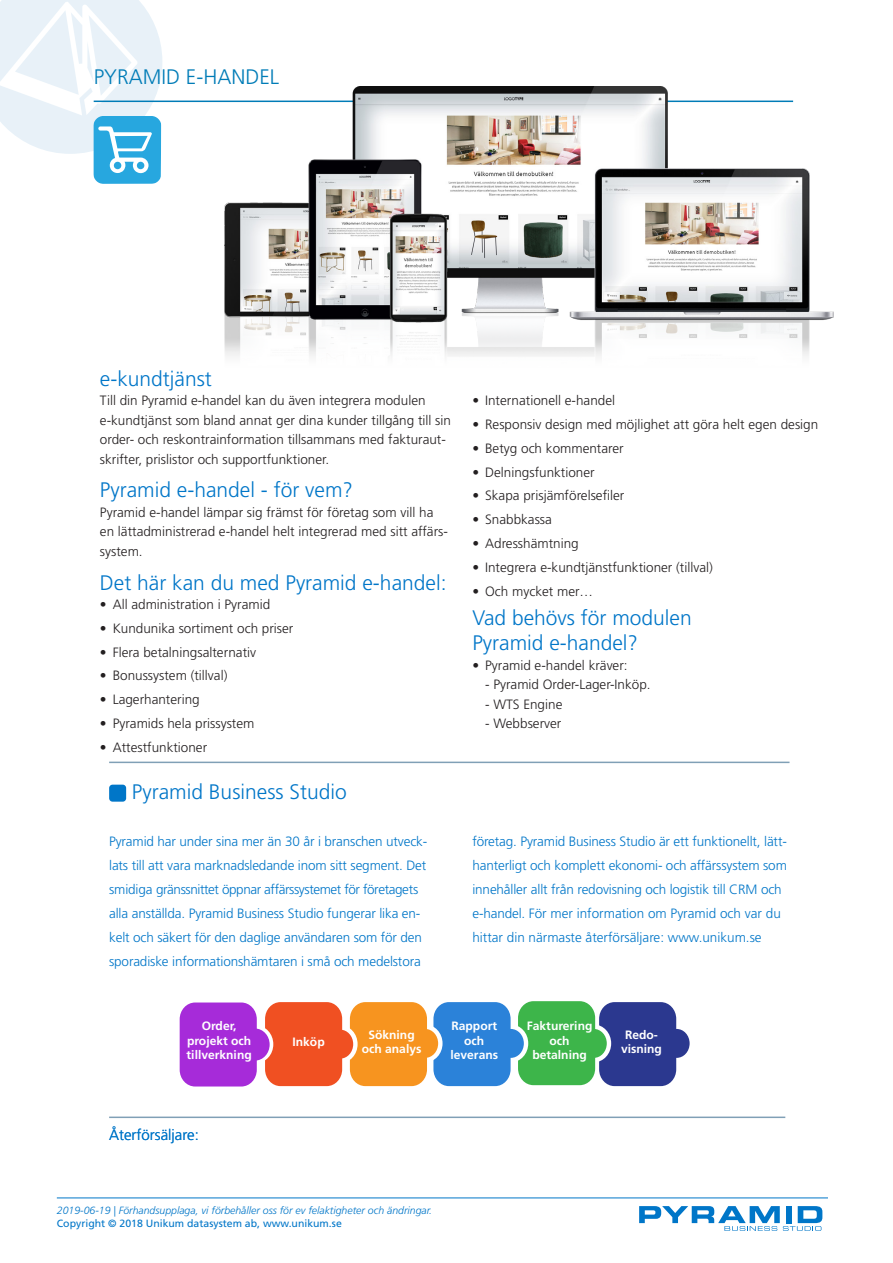
<style>
.page{position:relative;width:893px;height:1263px;background:#fff}
.page>*{position:absolute;margin:0;border:0;box-sizing:border-box;transform-origin:0 0}
.Underrubrik_2_PB{font:300 21px/25.2px "Frutiger LT Std";color:#0076c8}
.Rubrik_PB{font:300 21px "Frutiger LT Std";color:#007cb7}
.Underrubrik_4_PB{font:300 15px "Frutiger LT Std";color:#0076c8}
.Brödtext_PB{font:300 13.5px/19.5px "Frutiger LT Std";color:#231f20}
.Ingress{font:300 13.5px/24px "Frutiger LT Std";letter-spacing:-.01em;color:#0076c8}
.t1{font:700 12.15px/14.5px "Frutiger LT Std";color:#fff;text-align:center}
.t2{font:italic 300 10.5px "Frutiger LT Std";color:#0076c8}
.t3{font:10.5px "Frutiger LT Std";color:#0076c8}
</style>
<div class="page">
<svg style="left:639px;top:1206px;width:183px;height:25px"></svg>
<hr style="left:57px;top:1197px;width:771px;height:1px;background:#0076c8">
<hr style="left:109px;top:1116px;width:676px;height:2px;background:#80a0b6">
<hr style="left:109px;top:762px;width:680px;height:1px;background:#80a0b6">
<svg style="left:603px;top:1002px;width:74px;height:85px"></svg>
<div style="left:662px;top:1027px;width:29px;height:32px;background:#2b388f;border-radius:50%"></div>
<div style="left:659px;top:1024px;width:35px;height:38px;border:4px solid #fff;border-radius:50%"></div>
<div style="left:599px;top:1002px;width:77px;height:84px;background:#2b388f;border-radius:16px"></div>
<svg style="left:579px;top:1027px;width:30px;height:32px"></svg>
<div style="left:576px;top:1024px;width:35px;height:38px;border:4px solid #fff;border-radius:50%"></div>
<div style="left:518px;top:1001px;width:77px;height:84px;background:#3db54a;border-radius:16px"></div>
<div style="left:496px;top:1027px;width:30px;height:32px;background:#2b82d9;border-radius:50%"></div>
<div style="left:494px;top:1024px;width:34px;height:38px;border:4px solid #fff;border-radius:50%"></div>
<div style="left:433px;top:1002px;width:78px;height:84px;background:#2b82d9;border-radius:16px"></div>
<svg style="left:410px;top:1027px;width:30px;height:32px"></svg>
<div style="left:408px;top:1024px;width:35px;height:38px;border:4px solid #fff;border-radius:50%"></div>
<div style="left:350px;top:1002px;width:77px;height:84px;background:#f7941f;border-radius:16px"></div>
<svg style="left:326px;top:1028px;width:29px;height:32px"></svg>
<div style="left:323px;top:1025px;width:35px;height:38px;border:4px solid #fff;border-radius:50%"></div>
<div style="left:265px;top:1002px;width:77px;height:84px;background:#f05022;border-radius:16px"></div>
<svg style="left:241px;top:1027px;width:30px;height:34px"></svg>
<div style="left:239px;top:1025px;width:34px;height:38px;border:4px solid #fff;border-radius:50%"></div>
<div style="left:240px;top:1028px;width:30px;height:32px;background:#a62bd9;border-radius:50%"></div>
<div style="left:180px;top:1002px;width:77px;height:84px;background:#a62bd9;border-radius:16px"></div>
<div style="left:109px;top:785px;width:17px;height:17px;background:#0076c8;border-radius:3px"></div>
<hr style="left:94px;top:101px;width:699px;height:1px;background:#007cb7">
<svg style="left:0;top:0;width:162px;height:184px"></svg>
<img style="left:224px;top:86px;width:610px;height:270px">
<p class="Rubrik_PB" style="left:94px;top:65px;width:187px">PYRAMID E-HANDEL</p>
<p class="Underrubrik_2_PB" style="left:100px;top:366px;width:114px">e-kundtjänst</p>
<p class="Brödtext_PB" style="left:100px;top:391px;width:353px">Till din Pyramid e-handel kan du även integrera modulen e-kundtjänst som bland annat ger dina kunder tillgång till sin order- och reskontrainformation tillsammans med fakturaut&shy;skrifter, prislistor och supportfunktioner.</p>
<p class="Underrubrik_2_PB" style="left:100px;top:478px;width:255px">Pyramid e-handel - för vem?</p>
<p class="Brödtext_PB" style="left:100px;top:503px;width:350px">Pyramid e-handel lämpar sig främst för företag som vill ha en lättadministrerad e-handel helt integrerad med sitt affärs&shy;system.</p>
<p class="Underrubrik_2_PB" style="left:100px;top:570px;width:348px">Det här kan du med Pyramid e-handel:</p>
<p class="Brödtext_PB" style="left:100px;top:595px;width:172px">• All administration i Pyramid</p>
<p class="Brödtext_PB" style="left:100px;top:619px;width:195px">• Kundunika sortiment och priser</p>
<p class="Brödtext_PB" style="left:100px;top:642px;width:158px">• Flera betalningsalternativ</p>
<p class="Brödtext_PB" style="left:100px;top:666px;width:129px">• Bonussystem (tillval)</p>
<p class="Brödtext_PB" style="left:100px;top:690px;width:101px">• Lagerhantering</p>
<p class="Brödtext_PB" style="left:100px;top:714px;width:156px">• Pyramids hela prissystem</p>
<p class="Brödtext_PB" style="left:100px;top:737px;width:109px">• Attestfunktioner</p>
<p class="Underrubrik_2_PB" style="left:132px;top:780px;width:216px">Pyramid Business Studio</p>
<p class="Brödtext_PB" style="left:472px;top:391px;width:144px">• Internationell e-handel</p>
<p class="Brödtext_PB" style="left:472px;top:415px;width:347px">• Responsiv design med möjlighet att göra helt egen design</p>
<p class="Brödtext_PB" style="left:472px;top:439px;width:153px">• Betyg och kommentarer</p>
<p class="Brödtext_PB" style="left:472px;top:462px;width:124px">• Delningsfunktioner</p>
<p class="Brödtext_PB" style="left:472px;top:486px;width:154px">• Skapa prisjämförelsefiler</p>
<p class="Brödtext_PB" style="left:472px;top:510px;width:81px">• Snabbkassa</p>
<p class="Brödtext_PB" style="left:472px;top:534px;width:108px">• Adresshämtning</p>
<p class="Brödtext_PB" style="left:472px;top:557px;width:242px">• Integrera e-kundtjänstfunktioner (tillval)</p>
<p class="Brödtext_PB" style="left:472px;top:581px;width:122px">• Och mycket mer…</p>
<p class="Underrubrik_2_PB" style="left:472px;top:605px;width:221px">Vad behövs för modulen<br>Pyramid e-handel?</p>
<p class="Brödtext_PB" style="left:472px;top:655px;width:157px">• Pyramid e-handel kräver:</p>
<p class="Brödtext_PB" style="left:485px;top:675px;width:167px">- Pyramid Order-Lager-Inköp.</p>
<p class="Brödtext_PB" style="left:485px;top:694px;width:79px">- WTS Engine</p>
<p class="Brödtext_PB" style="left:485px;top:714px;width:78px">- Webbserver</p>
<p class="Ingress" style="left:109px;top:830px;width:320px">Pyramid har under sina mer än 30 år i branschen utveck&shy;lats till att vara marknadsledande inom sitt segment. Det smidiga gränssnittet öppnar affärssystemet för företagets alla anställda. Pyramid Business Studio fungerar lika en&shy;kelt och säkert för den daglige användaren som för den sporadiske informationshämtaren i små och medelstora</p>
<p class="Ingress" style="left:472px;top:830px;width:316px">företag. Pyramid Business Studio är ett funktionellt, lätt&shy;hanterligt och komplett ekonomi- och affärssystem som innehåller allt från redovisning och logistik till CRM och e-handel. För mer information om Pyramid och var du hittar din närmaste återförsäljare: www.unikum.se</p>
<p class="t1" style="left:202px;top:1019px;width:36px">Order,</p>
<p class="t1" style="left:187px;top:1033px;width:66px">projekt och</p>
<p class="t1" style="left:187px;top:1048px;width:67px">tillverkning</p>
<p class="t1" style="left:293px;top:1034px;width:34px">Inköp</p>
<p class="t1" style="left:368px;top:1027px;width:48px">Sökning</p>
<p class="t1" style="left:362px;top:1042px;width:61px">och analys</p>
<p class="t1" style="left:451px;top:1019px;width:47px">Rapport</p>
<p class="t1" style="left:464px;top:1033px;width:22px">och</p>
<p class="t1" style="left:450px;top:1048px;width:49px">leverans</p>
<p class="Underrubrik_4_PB" style="left:109px;top:1126px;width:91px">Återförsäljare:</p>
<p class="t2" style="left:57px;top:1204px;width:377px">2019-06-19 | Förhandsupplaga, vi förbehåller oss för ev felaktigheter och ändringar.</p>
<p class="t3" style="left:57px;top:1217px;width:286px">Copyright © 2018 Unikum datasystem ab, www.unikum.se</p>
<p class="t1" style="left:527px;top:1019px;width:67px">Fakturering och</p>
<p class="t1" style="left:532px;top:1048px;width:56px">betalning</p>
<p class="t1" style="left:625px;top:1027px;width:34px">Redo-</p>
<p class="t1" style="left:621px;top:1042px;width:42px">visning</p>
</div>
